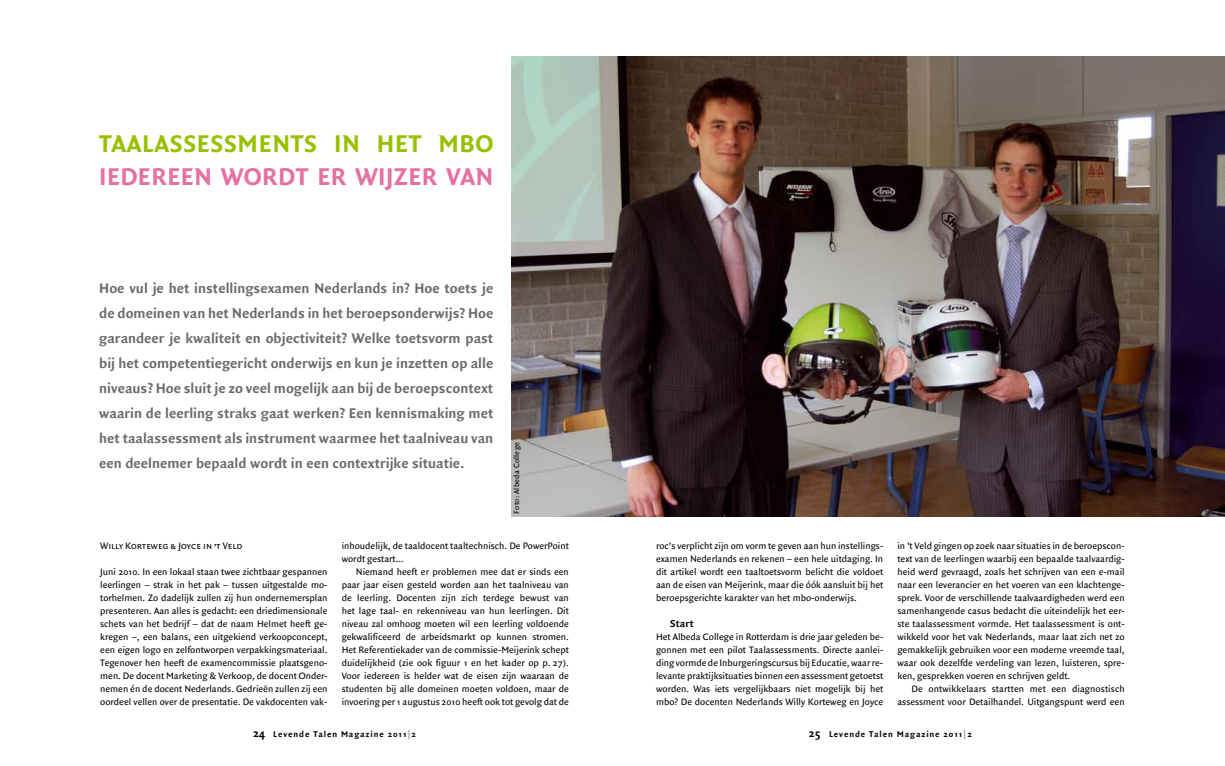
<style>
.page{position:relative;width:1225px;height:766px;background:#fff}
.page>*{position:absolute;margin:0;border:0;box-sizing:border-box;transform-origin:0 0}
.t1{font:700 26px "Quadraat Sans";letter-spacing:.015em;color:#e570a3}
.t2{font:700 26px "Quadraat Sans";letter-spacing:.025em;color:#98c000}
.t3{font:700 15px/25px "Quadraat Sans";color:#6d6a6f;text-align:justify}
.t4{font:700 11px "Quadraat Sans";letter-spacing:.015em;color:#000}
.t5{font:10px/13px "Quadraat Sans";color:#000;text-align:justify}
.t6{font:10px "Quadraat Sans Caps";color:#000}
.t7{font:700 9px "Quadraat Sans";letter-spacing:.1em;color:#000}
.t8{font:8px "Quadraat Sans";letter-spacing:.025em;color:#000}
.s1{font-size:12px}
.s2{color:#959499}
</style>
<div class="page">
<img style="left:511px;top:57px;width:714px;height:459px">
<h1 class="t2" style="left:99px;top:129px;width:396px">TAALASSESSMENTS IN HET MBO</h1>
<h1 class="t1" style="left:99px;top:162px;width:396px">IEDEREEN WORDT ER WIJZER VAN</h1>
<p class="t3" style="left:99px;top:275px;width:396px">Hoe vul je het instellingsexamen Nederlands in? Hoe toets je de domeinen van het Nederlands in het beroepsonderwijs? Hoe garandeer je kwaliteit en objectiviteit? Welke toetsvorm past bij het competentiegericht onderwijs en kun je inzetten op alle niveaus? Hoe sluit je zo veel mogelijk aan bij de beroepscontext waarin de leerling straks gaat werken? Een kennismaking met het taalassessment als instrument waarmee het taalniveau van een deelnemer bepaald wordt in een contextrijke situatie.</p>
<p class="t8" style="left:512px;top:513px;width:73px;rotate:-90deg">Foto: Albeda College</p>
<p class="t6" style="left:100px;top:539px;width:143px">Willy Korteweg &amp; Joyce in ’t Veld</p>
<p class="t5" style="left:100px;top:565px;width:229px">Juni 2010. In een lokaal staan twee zichtbaar gespannen leerlingen – strak in het pak – tussen uitgestalde mo&shy;torhelmen. Zo dadelijk zullen zij hun ondernemersplan presenteren. Aan alles is gedacht: een driedimensionale schets van het bedrijf – dat de naam Helmet heeft ge&shy;kregen –, een balans, een uitgekiend verkoopconcept, een eigen logo en zelfontworpen verpakkingsmateriaal.<br>Tegenover hen heeft de examencommissie plaatsgeno&shy;men. De docent Marketing &amp; Verkoop, de docent Onder&shy;nemen én de docent Nederlands. Gedrieën zullen zij een oordeel vellen over de presentatie. De vakdocenten vak-</p>
<p class="t5" style="left:342px;top:539px;width:229px">inhoudelijk, de taaldocent taaltechnisch. De PowerPoint wordt gestart…</p>
<p class="t5" style="left:342px;top:565px;width:229px;text-indent:14px">Niemand heeft er problemen mee dat er sinds een paar jaar eisen gesteld worden aan het taalniveau van de leerling. Docenten zijn zich terdege bewust van het lage taal- en rekenniveau van hun leerlingen. Dit niveau zal omhoog moeten wil een leerling voldoende gekwalificeerd de arbeidsmarkt op kunnen stromen.<br>Het Referentiekader van de commissie-Meijerink schept duidelijkheid (zie ook figuur 1 en het kader op p. 27).<br>Voor iedereen is helder wat de eisen zijn waaraan de studenten bij alle domeinen moeten voldoen, maar de invoering per 1 augustus 2010 heeft ook tot gevolg dat de</p>
<p class="t5" style="left:656px;top:539px;width:229px">roc’s verplicht zijn om vorm te geven aan hun instellings&shy;examen Nederlands en rekenen – een hele uitdaging. In dit artikel wordt een taaltoetsvorm belicht die voldoet aan de eisen van Meijerink, maar die óók aansluit bij het beroepsgerichte karakter van het mbo-onderwijs.</p>
<p class="t4" style="left:670px;top:617px;width:25px">Start</p>
<p class="t5" style="left:656px;top:630px;width:229px">Het Albeda College in Rotterdam is drie jaar geleden be&shy;gonnen met een pilot Taalassessments. Directe aanlei&shy;ding vormde de Inburgeringscursus bij Educatie, waar re&shy;levante praktijksituaties binnen een assessment getoetst worden. Was iets vergelijkbaars niet mogelijk bij het mbo? De docenten Nederlands Willy Korteweg en Joyce</p>
<p class="t5" style="left:897px;top:539px;width:229px">in ’t Veld gingen op zoek naar situaties in de beroepscon&shy;text van de leerlingen waarbij een bepaalde taalvaardig&shy;heid werd gevraagd, zoals het schrijven van een e-mail naar een leverancier en het voeren van een klachtenge&shy;sprek. Voor de verschillende taalvaardigheden werd een samenhangende casus bedacht die uiteindelijk het eer&shy;ste taalassessment vormde. Het taalassessment is ont&shy;wikkeld voor het vak Nederlands, maar laat zich net zo gemakkelijk gebruiken voor een moderne vreemde taal, waar ook dezelfde verdeling van lezen, luisteren, spre&shy;ken, gesprekken voeren en schrijven geldt.</p>
<p class="t5" style="left:897px;top:682px;width:229px;text-align:right">De ontwikkelaars startten met een diagnostisch assessment voor Detailhandel. Uitgangspunt werd een</p>
<p class="t7" style="left:253px;top:729px;width:165px"><span class="s1">24</span> Levende Talen Magazine 2011<span class="s2">|</span>2</p>
<p class="t7" style="left:809px;top:729px;width:165px"><span class="s1">25</span> Levende Talen Magazine 2011<span class="s2">|</span>2</p>
</div>
